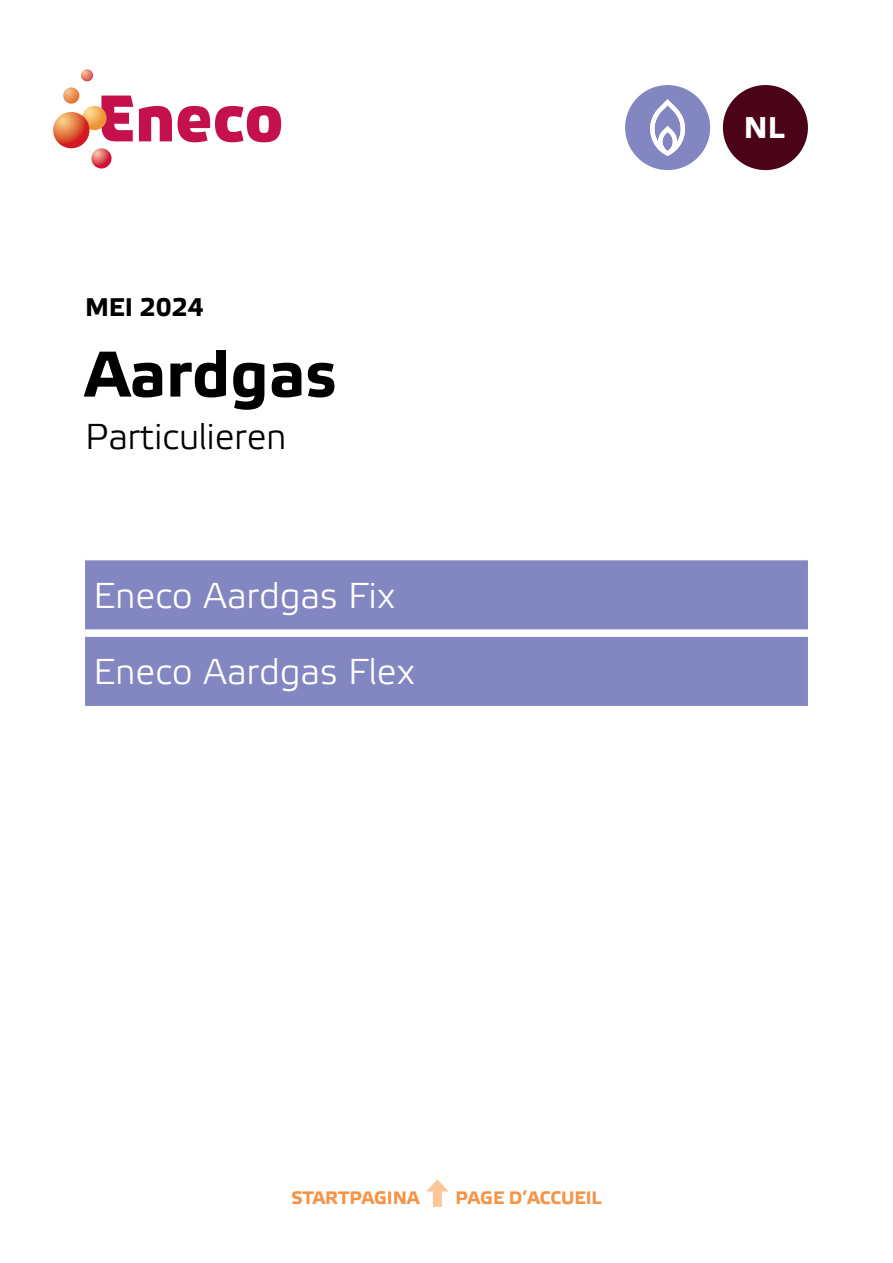
<style>
.page{position:relative;width:893px;height:1263px;background:#fff}
.page>*{position:absolute;margin:0;border:0;box-sizing:border-box;transform-origin:0 0}
.t1{font:700 64.5px "Etelka Text";color:#000}
.t2{font:300 36px/76.5px "Etelka";color:#fff}
.t3{font:300 36px "Etelka";color:#000}
.t4{font:700 30px "Etelka Text";color:#fff}
.t5{font:700 25.5px "Etelka Text";color:#000}
.t6{font:700 18px "Etelka Text";color:#f79346}
</style>
<div class="page">
<svg style="left:101px;top:96px;width:180px;height:46px"></svg>
<svg style="left:82px;top:106px;width:25px;height:24px"></svg>
<svg style="left:53px;top:112px;width:36px;height:36px"></svg>
<svg style="left:91px;top:148px;width:21px;height:20px"></svg>
<svg style="left:81px;top:69px;width:12px;height:12px"></svg>
<svg style="left:63px;top:87px;width:16px;height:17px"></svg>
<div style="left:433px;top:1187px;width:9px;height:20px;background:#fcc699"></div>
<svg style="left:427px;top:1179px;width:21px;height:12px"></svg>
<div style="left:85px;top:560px;width:723px;height:146px;background:#8286c1"></div>
<div style="left:85px;top:629px;width:723px;height:8px;background:#fff"></div>
<div style="left:625px;top:85px;width:85px;height:85px;background:#8286c1;border-radius:50%"></div>
<svg style="left:650px;top:99px;width:35px;height:57px"></svg>
<div style="left:723px;top:85px;width:85px;height:85px;background:#4a0317;border-radius:50%"></div>
<p class="t5" style="left:85px;top:291px;width:120px">MEI 2024</p>
<h1 class="t1" style="left:85px;top:334px;width:253px">Aardgas</h1>
<p class="t3" style="left:85px;top:415px;width:203px">Particulieren</p>
<p class="t2" style="left:94px;top:558px;width:323px">Eneco Aardgas Fix<br>Eneco Aardgas Flex</p>
<p class="t4" style="left:744px;top:109px;width:42px">NL</p>
<p class="t6" style="left:291px;top:1186px;width:130px">STARTPAGINA</p>
<p class="t6" style="left:456px;top:1186px;width:147px">PAGE D’ACCUEIL</p>
</div>
